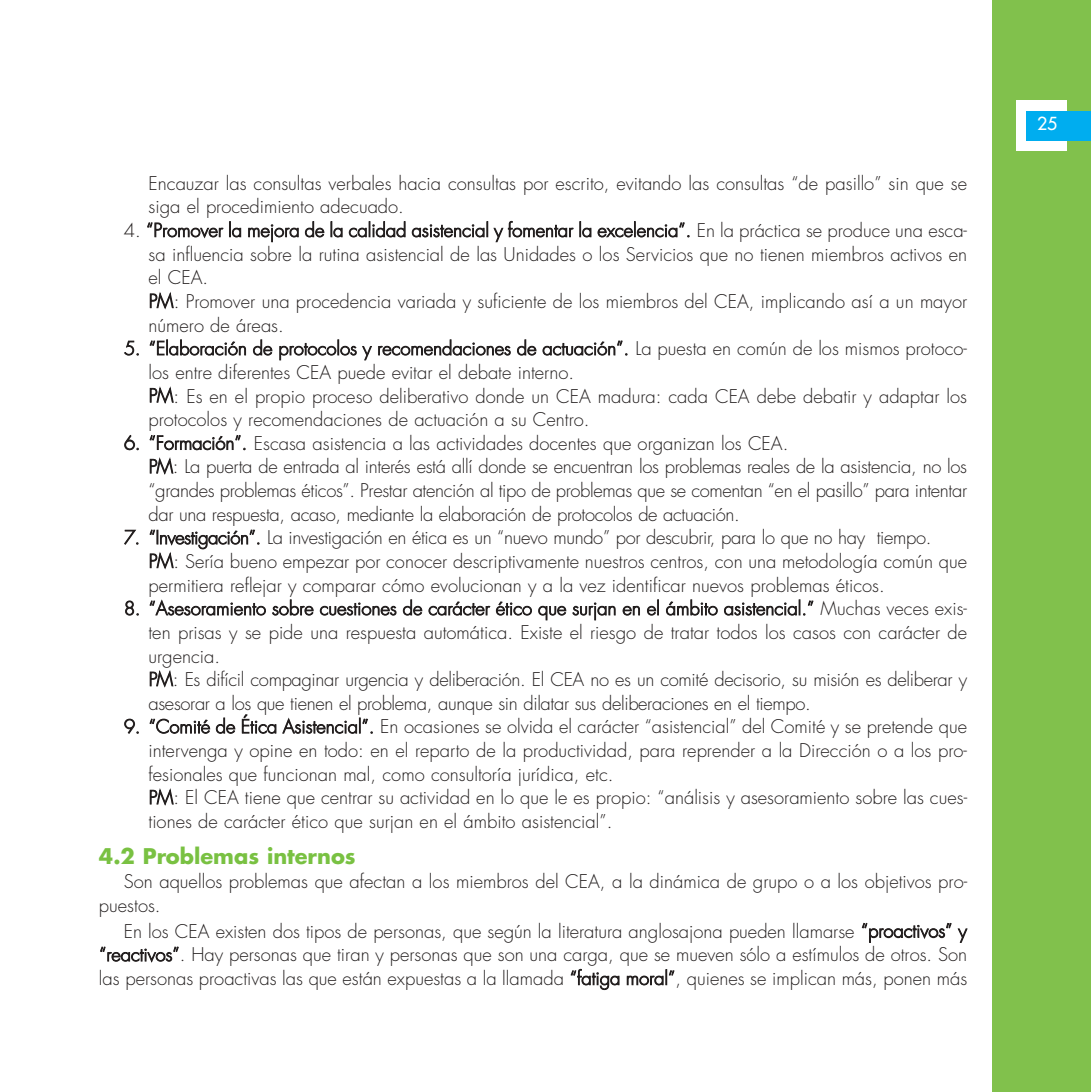
<style>
.page{position:relative;width:1091px;height:1092px;background:#fff}
.page>*{position:absolute;margin:0;border:0;box-sizing:border-box;transform-origin:0 0}
.t1{font:700 21px "Futura";color:#79c142}
.t2{font:300 18.38px/23.6px "Futura";color:#231f1f}
.t3{font:300 18.38px/23.6px "Futura";letter-spacing:-.02em;color:#231f1f}
.t4{font:17.5px "Futura";color:#fff}
</style>
<div class="page">
<div style="left:992px;top:0;width:99px;height:1091px;background:#81c14c"></div>
<div style="left:1016px;top:100px;width:51px;height:51px;background:#fff"></div>
<div style="left:1027px;top:111px;width:64px;height:29px;background:#00adef"></div>
<p class="t2" style="left:149px;top:173px;width:820px">Encauzar las consultas verbales hacia consultas por escrito, evitando las consultas “de pasillo” sin que se siga el procedimiento adecuado.</p>
<p class="t2" style="left:149px;top:220px;width:820px;text-indent:-25px">4. “Promover la mejora de la calidad asistencial y fomentar la excelencia”. En la práctica se produce una esca&shy;sa influencia sobre la rutina asistencial de las Unidades o los Servicios que no tienen miembros activos en el CEA.<br>PM: Promover una procedencia variada y suficiente de los miembros del CEA, implicando así a un mayor número de áreas.</p>
<p class="t2" style="left:148px;top:338px;width:820px;text-indent:-24px">5. “Elaboración de protocolos y recomendaciones de actuación”. La puesta en común de los mismos protoco&shy;los entre diferentes CEA puede evitar el debate interno.<br>PM: Es en el propio proceso deliberativo donde un CEA madura: cada CEA debe debatir y adaptar los protocolos y recomendaciones de actuación a su Centro.</p>
<p class="t3" style="left:148px;top:433px;width:820px;text-indent:-25px">6. “Formación”. Escasa asistencia a las actividades docentes que organizan los CEA.<br>PM: La puerta de entrada al interés está allí donde se encuentran los problemas reales de la asistencia, no los “grandes problemas éticos”. Prestar atención al tipo de problemas que se comentan “en el pasillo” para intentar dar una respuesta, acaso, mediante la elaboración de protocolos de actuación.</p>
<p class="t2" style="left:148px;top:527px;width:820px;text-indent:-25px">7. “Investigación”. La investigación en ética es un “nuevo mundo” por descubrir, para lo que no hay tiempo.<br>PM: Sería bueno empezar por conocer descriptivamente nuestros centros, con una metodología común que permitiera reflejar y comparar cómo evolucionan y a la vez identificar nuevos problemas éticos.</p>
<p class="t2" style="left:148px;top:598px;width:820px;text-indent:-25px">8. “Asesoramiento sobre cuestiones de carácter ético que surjan en el ámbito asistencial.” Muchas veces exis&shy;ten prisas y se pide una respuesta automática. Existe el riesgo de tratar todos los casos con carácter de urgencia.<br>PM: Es difícil compaginar urgencia y deliberación. El CEA no es un comité decisorio, su misión es deliberar y asesorar a los que tienen el problema, aunque sin dilatar sus deliberaciones en el tiempo.</p>
<p class="t2" style="left:148px;top:716px;width:820px;text-indent:-25px">9. “Comité de Ética Asistencial”. En ocasiones se olvida el carácter “asistencial” del Comité y se pretende que intervenga y opine en todo: en el reparto de la productividad, para reprender a la Dirección o a los pro&shy;fesionales que funcionan mal, como consultoría jurídica, etc.<br>PM: El CEA tiene que centrar su actividad en lo que le es propio: “análisis y asesoramiento sobre las cues&shy;tiones de carácter ético que surjan en el ámbito asistencial”.</p>
<p class="t1" style="left:99px;top:846px;width:258px">4.2 Problemas internos</p>
<p class="t2" style="left:99px;top:871px;width:870px;text-indent:25px">Son aquellos problemas que afectan a los miembros del CEA, a la dinámica de grupo o a los objetivos pro&shy;puestos.</p>
<p class="t2" style="left:99px;top:920px;width:870px;text-align:justify;text-indent:25px">En los CEA existen dos tipos de personas, que según la literatura anglosajona pueden llamarse “proactivos” y “reactivos”. Hay personas que tiran y personas que son una carga, que se mueven sólo a estímulos de otros. Son las personas proactivas las que están expuestas a la llamada “fatiga moral”, quienes se implican más, ponen más</p>
<p class="t4" style="left:1037px;top:115px;width:22px">25</p>
</div>
